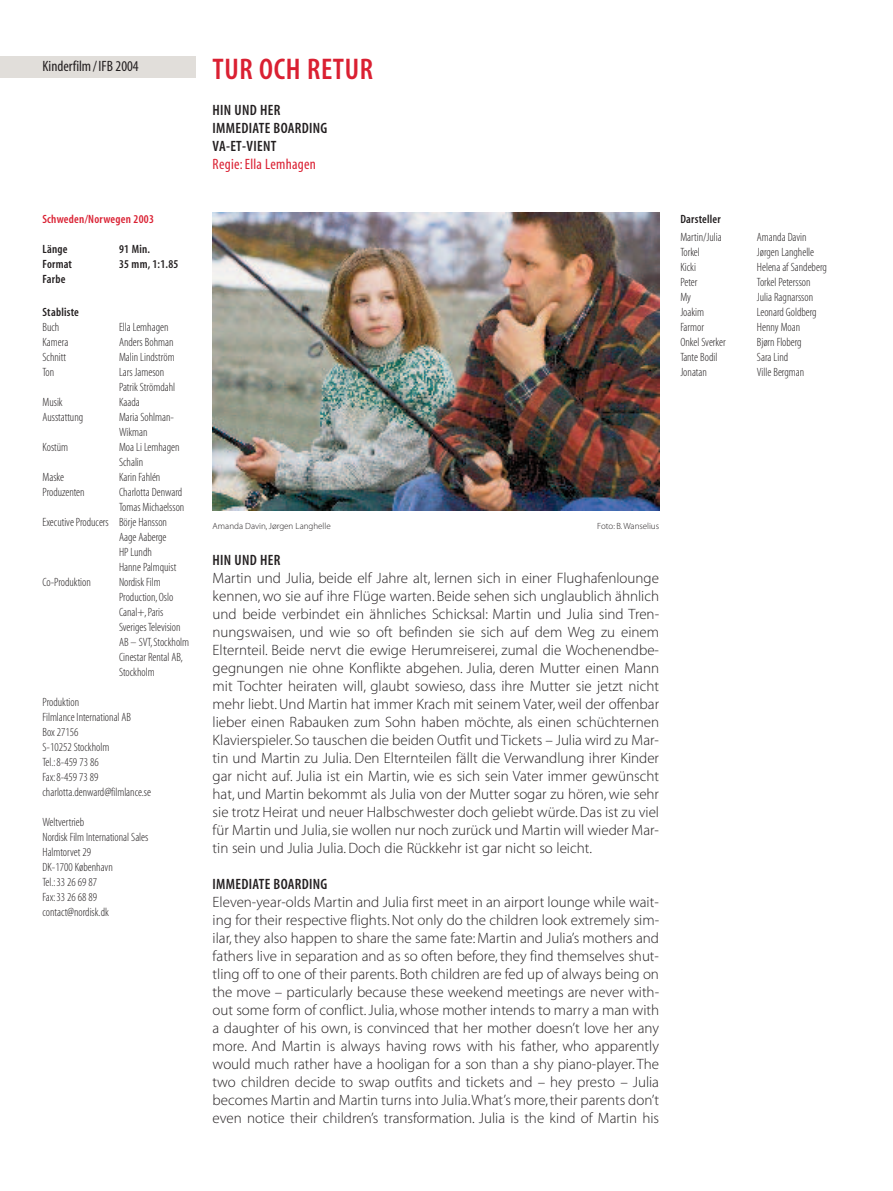
<style>
.page{position:relative;width:893px;height:1191px;background:#fff}
.page>*{position:absolute;margin:0;border:0;box-sizing:border-box;transform-origin:0 0}
.t1{font:30px "Myriad MM 565 300";letter-spacing:.02em;color:#da2032}
.t2{font:15px/18px "Myriad MM 215 600";color:#231f20;text-align:justify}
.t3{font:15px/18px "Myriad MM 565 300";letter-spacing:.02em;color:#231f20}
.t4{font:15px "Myriad MM 400 300";letter-spacing:.02em;color:#da2032}
.t5{font:15px "Myriad MM 400 300";color:#231f20}
.t6{font:12px/15px "Myriad MM 215 300";color:#231f20}
.t7{font:12px "Myriad MM 565 300";letter-spacing:.02em;color:#231f20}
.t8{font:12px "Myriad MM 565 300";letter-spacing:.02em;color:#da2032}
.t9{font:9px "Myriad MM 215 600";color:#231f20}
</style>
<div class="page">
<img style="left:0;top:56px;width:660px;height:455px">
<p class="t5" style="left:43px;top:60px;width:98px">Kinderfilm /IFB 2004</p>
<p class="t8" style="left:43px;top:214px;width:113px">Schweden/Norwegen 2003</p>
<p class="t7" style="left:43px;top:244px;width:27px">Länge</p>
<p class="t7" style="left:119px;top:244px;width:33px">91 Min.</p>
<p class="t7" style="left:43px;top:259px;width:31px">Format</p>
<p class="t7" style="left:119px;top:259px;width:61px">35 mm, 1:1.85</p>
<p class="t7" style="left:43px;top:274px;width:24px">Farbe</p>
<p class="t7" style="left:43px;top:307px;width:38px">Stabliste</p>
<p class="t6" style="left:43px;top:321px;width:18px">Buch</p>
<p class="t6" style="left:119px;top:321px;width:51px">Ella Lemhagen</p>
<p class="t6" style="left:43px;top:336px;width:27px">Kamera</p>
<p class="t6" style="left:119px;top:336px;width:56px">Anders Bohman</p>
<p class="t6" style="left:43px;top:351px;width:25px">Schnitt</p>
<p class="t6" style="left:119px;top:351px;width:57px">Malin Lindström</p>
<p class="t6" style="left:43px;top:366px;width:13px">Ton</p>
<p class="t6" style="left:119px;top:366px;width:58px">Lars Jameson<br>Patrik Strömdahl</p>
<p class="t6" style="left:43px;top:396px;width:22px">Musik</p>
<p class="t6" style="left:119px;top:396px;width:22px">Kaada</p>
<p class="t6" style="left:43px;top:411px;width:42px">Ausstattung</p>
<p class="t6" style="left:119px;top:411px;width:56px">Maria Sohlman-<br>Wikman</p>
<p class="t6" style="left:43px;top:441px;width:27px">Kostüm</p>
<p class="t6" style="left:119px;top:441px;width:62px">Moa Li Lemhagen<br>Schalin</p>
<p class="t6" style="left:43px;top:471px;width:23px">Maske</p>
<p class="t6" style="left:119px;top:471px;width:43px">Karin Fahlén</p>
<p class="t6" style="left:43px;top:486px;width:44px">Produzenten</p>
<p class="t6" style="left:119px;top:486px;width:65px">Charlotta Denward</p>
<p class="t6" style="left:119px;top:501px;width:67px">Tomas Michaelsson</p>
<p class="t6" style="left:43px;top:516px;width:126px">Executive Producers Börje Hansson</p>
<p class="t6" style="left:119px;top:531px;width:49px">Aage Aaberge</p>
<p class="t6" style="left:119px;top:546px;width:34px">HP Lundh</p>
<p class="t6" style="left:119px;top:561px;width:59px">Hanne Palmquist</p>
<p class="t6" style="left:43px;top:576px;width:50px">Co-Produktion</p>
<p class="t6" style="left:119px;top:576px;width:72px">Nordisk Film<br>Production,Oslo<br>Canal+,Paris<br>Sveriges Television<br>AB – SVT,Stockholm<br>Cinestar Rental AB,<br>Stockholm</p>
<p class="t6" style="left:43px;top:696px;width:110px">Produktion<br>Filmlance International AB<br>Box 27156<br>S-10252 Stockholm<br>Tel.:8-459 73 86<br>Fax:8-459 73 89 charlotta.denward@filmlance.se</p>
<p class="t6" style="left:43px;top:816px;width:107px">Weltvertrieb<br>Nordisk Film International Sales<br>Halmtorvet 29<br>DK-1700 København<br>Tel.:33 26 69 87<br>Fax:33 26 68 89 contact@nordisk.dk</p>
<h1 class="t1" style="left:213px;top:57px;width:162px">TUR OCH RETUR</h1>
<p class="t3" style="left:213px;top:102px;width:116px">HIN UND HER<br>IMMEDIATE BOARDING<br>VA-ET-VIENT</p>
<p class="t4" style="left:213px;top:158px;width:105px">Regie: Ella Lemhagen</p>
<p class="t7" style="left:680px;top:214px;width:42px">Darsteller</p>
<p class="t6" style="left:680px;top:231px;width:43px">Martin/Julia</p>
<p class="t6" style="left:757px;top:231px;width:51px">Amanda Davin</p>
<p class="t6" style="left:680px;top:246px;width:21px">Torkel</p>
<p class="t6" style="left:757px;top:246px;width:59px">Jørgen Langhelle</p>
<p class="t6" style="left:680px;top:261px;width:17px">Kicki</p>
<p class="t6" style="left:757px;top:261px;width:71px">Helena af Sandeberg</p>
<p class="t6" style="left:680px;top:276px;width:19px">Peter</p>
<p class="t6" style="left:757px;top:276px;width:55px">Torkel Petersson</p>
<p class="t6" style="left:680px;top:291px;width:12px">My</p>
<p class="t6" style="left:757px;top:291px;width:58px">Julia Ragnarsson</p>
<p class="t6" style="left:680px;top:306px;width:25px">Joakim</p>
<p class="t6" style="left:757px;top:306px;width:61px">Leonard Goldberg</p>
<p class="t6" style="left:680px;top:321px;width:25px">Farmor</p>
<p class="t6" style="left:757px;top:321px;width:45px">Henny Moan</p>
<p class="t6" style="left:680px;top:336px;width:47px">Onkel Sverker</p>
<p class="t6" style="left:757px;top:336px;width:46px">Bjørn Floberg</p>
<p class="t6" style="left:680px;top:351px;width:38px">Tante Bodil</p>
<p class="t6" style="left:757px;top:351px;width:33px">Sara Lind</p>
<p class="t6" style="left:680px;top:366px;width:28px">Jonatan</p>
<p class="t6" style="left:757px;top:366px;width:49px">Ville Bergman</p>
<p class="t9" style="left:213px;top:522px;width:120px">Amanda Davin, Jørgen Langhelle</p>
<p class="t9" style="left:597px;top:522px;width:63px">Foto: B. Wanselius</p>
<p class="t3" style="left:213px;top:552px;width:69px">HIN UND HER</p>
<p class="t2" style="left:213px;top:570px;width:448px">Martin und Julia, beide elf Jahre alt, lernen sich in einer Flughafenlounge kennen, wo sie auf ihre Flüge warten. Beide sehen sich unglaublich ähnlich und beide verbindet ein ähnliches Schicksal: Martin und Julia sind Tren&shy;nungswaisen, und wie so oft befinden sie sich auf dem Weg zu einem Elternteil. Beide nervt die ewige Herumreiserei, zumal die Wochenendbe&shy;gegnungen nie ohne Konflikte abgehen. Julia, deren Mutter einen Mann mit Tochter heiraten will, glaubt sowieso, dass ihre Mutter sie jetzt nicht mehr liebt. Und Martin hat immer Krach mit seinem Vater, weil der offenbar lieber einen Rabauken zum Sohn haben möchte, als einen schüchternen Klavierspieler. So tauschen die beiden Outfit und Tickets – Julia wird zu Mar&shy;tin und Martin zu Julia. Den Elternteilen fällt die Verwandlung ihrer Kinder gar nicht auf. Julia ist ein Martin, wie es sich sein Vater immer gewünscht hat, und Martin bekommt als Julia von der Mutter sogar zu hören, wie sehr sie trotz Heirat und neuer Halbschwester doch geliebt würde. Das ist zu viel für Martin und Julia, sie wollen nur noch zurück und Martin will wieder Mar&shy;tin sein und Julia Julia. Doch die Rückkehr ist gar nicht so leicht.</p>
<p class="t3" style="left:213px;top:876px;width:116px">IMMEDIATE BOARDING</p>
<p class="t2" style="left:213px;top:894px;width:448px">Eleven-year-olds Martin and Julia first meet in an airport lounge while wait&shy;ing for their respective flights. Not only do the children look extremely sim&shy;ilar, they also happen to share the same fate: Martin and Julia’s mothers and fathers live in separation and as so often before, they find themselves shut&shy;tling off to one of their parents. Both children are fed up of always being on the move – particularly because these weekend meetings are never with&shy;out some form of conflict. Julia, whose mother intends to marry a man with a daughter of his own, is convinced that her mother doesn’t love her any more. And Martin is always having rows with his father, who apparently would much rather have a hooligan for a son than a shy piano-player. The two children decide to swap outfits and tickets and – hey presto – Julia becomes Martin and Martin turns into Julia.What’s more, their parents don’t even notice their children’s transformation. Julia is the kind of Martin his</p>
</div>
